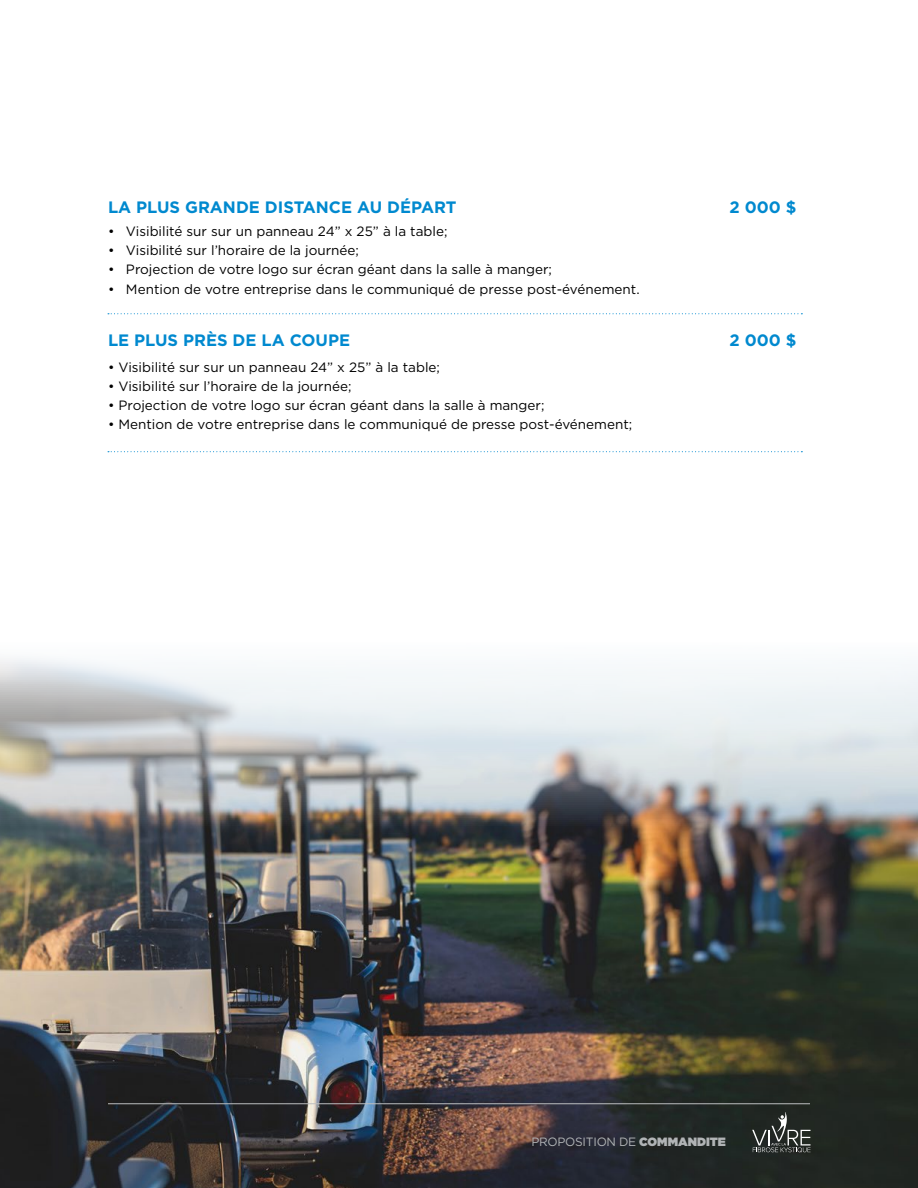
<style>
.page{position:relative;width:918px;height:1188px;background:#fff}
.page>*{position:absolute;margin:0;border:0;box-sizing:border-box;transform-origin:0 0}
.t1{font:700 16.5px "Gotham";color:#0089cf}
.t2{font:13.5px "Gotham";color:#000}
.t3{font:12px "Gotham";letter-spacing:-.02em;color:#b1b4b6}
.s1{font-weight:900}
</style>
<div class="page">
<svg style="left:108px;top:313px;width:694px;height:1px"></svg>
<svg style="left:108px;top:451px;width:694px;height:1px"></svg>
<img style="left:0;top:658px;width:918px;height:530px">
<hr style="left:108px;top:1103px;width:702px;height:1px;background:#bcbec0">
<svg style="left:752px;top:1112px;width:59px;height:40px;background:#444945"></svg>
<p class="t1" style="left:108px;top:196px;width:350px">LA PLUS GRANDE DISTANCE AU DÉPART</p>
<p class="t1" style="left:730px;top:196px;width:68px">2 000 $</p>
<p class="t2" style="left:108px;top:223px;width:341px">• Visibilité sur sur un panneau 24” x 25” à la table;</p>
<p class="t2" style="left:108px;top:242px;width:252px">• Visibilité sur l’horaire de la journée;</p>
<p class="t2" style="left:108px;top:261px;width:445px">• Projection de votre logo sur écran géant dans la salle à manger;</p>
<p class="t2" style="left:108px;top:280px;width:533px">• Mention de votre entreprise dans le communiqué de presse post-événement.</p>
<p class="t1" style="left:108px;top:329px;width:244px">LE PLUS PRÈS DE LA COUPE</p>
<p class="t1" style="left:730px;top:329px;width:68px">2 000 $</p>
<p class="t2" style="left:108px;top:358px;width:334px">• Visibilité sur sur un panneau 24” x 25” à la table;</p>
<p class="t2" style="left:108px;top:378px;width:245px">• Visibilité sur l’horaire de la journée;</p>
<p class="t2" style="left:108px;top:397px;width:438px">• Projection de votre logo sur écran géant dans la salle à manger;</p>
<p class="t2" style="left:108px;top:416px;width:526px">• Mention de votre entreprise dans le communiqué de presse post-événement;</p>
<p class="t3" style="left:531px;top:1134px;width:196px">PROPOSITION DE <span class="s1">COMMANDITE</span></p>
</div>
